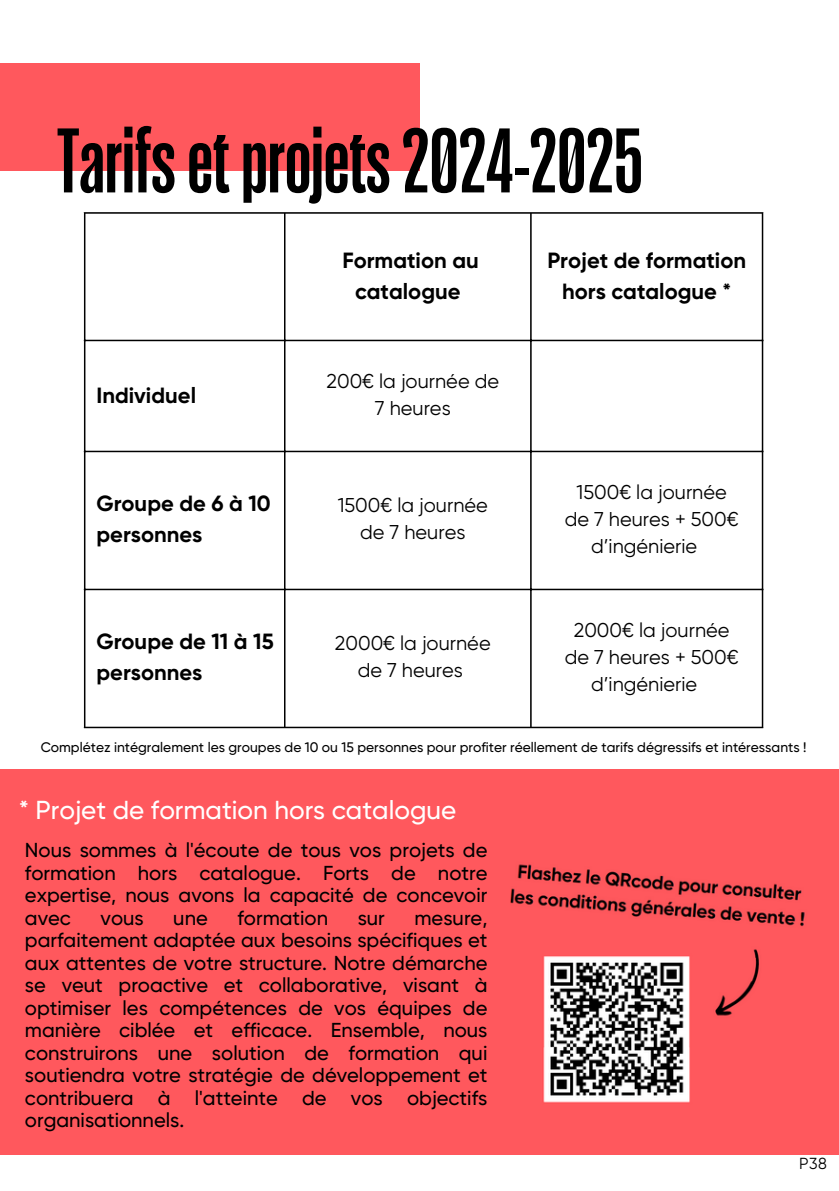
<style>
.page{position:relative;width:839px;height:1191px;background:#fff}
.page>*{position:absolute;margin:0;border:0;box-sizing:border-box;transform-origin:0 0}
.t1{font:600 90px "Seriguela";color:#000}
.t2{font:500 26px "Gilroy";color:#fff}
.t3{font:700 22px/31.6px "Gilroy";color:#000;text-align:center}
.t4{font:500 20.2px/22.4px "Gilroy";color:#000;text-align:justify}
.t5{font:20px/27px "Gilroy";color:#000}
.t6{font:16px "Gilroy";color:#000}
.t7{font:500 13.8px "Gilroy";color:#000}
</style>
<div class="page">
<div style="left:0;top:769px;width:838px;height:385px;background:#ff585d"></div>
<div style="left:0;top:64px;width:419px;height:107px;background:#ff585d"></div>
<hr style="left:84px;top:214px;width:1px;height:513px;background:#000">
<hr style="left:284px;top:214px;width:1px;height:513px;background:#000">
<hr style="left:530px;top:214px;width:1px;height:513px;background:#000">
<hr style="left:761px;top:214px;width:2px;height:513px;background:#000">
<hr style="left:84px;top:212px;width:679px;height:2px;background:#000">
<hr style="left:84px;top:340px;width:679px;height:1px;background:#000">
<hr style="left:84px;top:451px;width:679px;height:1px;background:#000">
<hr style="left:84px;top:589px;width:679px;height:1px;background:#000">
<hr style="left:84px;top:727px;width:679px;height:1px;background:#000">
<img style="left:510px;top:864px;width:295px;height:239px">
<p class="t1" style="left:57px;top:103px;width:587px">Tarifsetprojets2024-2025</p>
<p class="t3" style="left:96px;top:379px;width:101px">Individuel</p>
<p class="t3" style="left:96px;top:487px;width:176px">Groupe de 6 à 10</p>
<p class="t3" style="left:96px;top:519px;width:108px">personnes</p>
<p class="t3" style="left:96px;top:625px;width:179px">Groupe de 11 à 15</p>
<p class="t3" style="left:96px;top:657px;width:108px">personnes</p>
<h1 class="t3" style="left:342px;top:244px;width:138px">Formation au</h1>
<p class="t3" style="left:355px;top:276px;width:107px">catalogue</p>
<p class="t5" style="left:326px;top:367px;width:174px">200€ la journée de</p>
<p class="t5" style="left:375px;top:394px;width:77px">7 heures</p>
<p class="t5" style="left:338px;top:492px;width:152px">1500€ la journée</p>
<p class="t5" style="left:360px;top:519px;width:107px">de 7 heures</p>
<p class="t5" style="left:335px;top:630px;width:157px">2000€ la journée</p>
<p class="t5" style="left:357px;top:657px;width:107px">de 7 heures</p>
<p class="t3" style="left:547px;top:244px;width:200px">Projet de formation hors catalogue *</p>
<p class="t5" style="left:576px;top:478px;width:152px">1500€ la journée</p>
<p class="t5" style="left:591px;top:505px;width:149px;text-indent:-26px">de 7 heures + 500€ d’ingénierie</p>
<p class="t5" style="left:574px;top:616px;width:157px">2000€ la journée</p>
<p class="t5" style="left:591px;top:643px;width:149px;text-indent:-26px">de 7 heures + 500€ d’ingénierie</p>
<h4 class="t7" style="left:41px;top:739px;width:767px">Complétez intégralement les groupes de 10 ou 15 personnes pour profiter réellement de tarifs dégressifs et intéressants !</h4>
<h3 class="t2" style="left:19px;top:794px;width:439px">* Projet de formation hors catalogue</h3>
<h2 class="t4" style="left:25px;top:839px;width:464px">Nous sommes à l'écoute de tous vos projets de formation hors catalogue. Forts de notre expertise, nous avons la capacité de concevoir avec</h2>
<h2 class="t4" style="left:100px;top:907px;width:45px">vous</h2>
<h2 class="t4" style="left:173px;top:907px;width:36px">une</h2>
<h2 class="t4" style="left:237px;top:907px;width:92px">formation</h2>
<h2 class="t4" style="left:358px;top:907px;width:29px">sur</h2>
<h2 class="t4" style="left:25px;top:907px;width:464px;text-indent:389px">mesure, parfaitement adaptée aux besoins spécifiques et aux attentes de votre structure. Notre démarche se veut proactive et collaborative, visant à optimiser les compétences de vos équipes de manière ciblée et efficace. Ensemble, nous construirons une solution de formation qui soutiendra votre stratégie de développement et contribuera à l'atteinte de vos objectifs organisationnels.</h2>
<p class="t6" style="left:799px;top:1154px;width:29px">P38</p>
</div>
